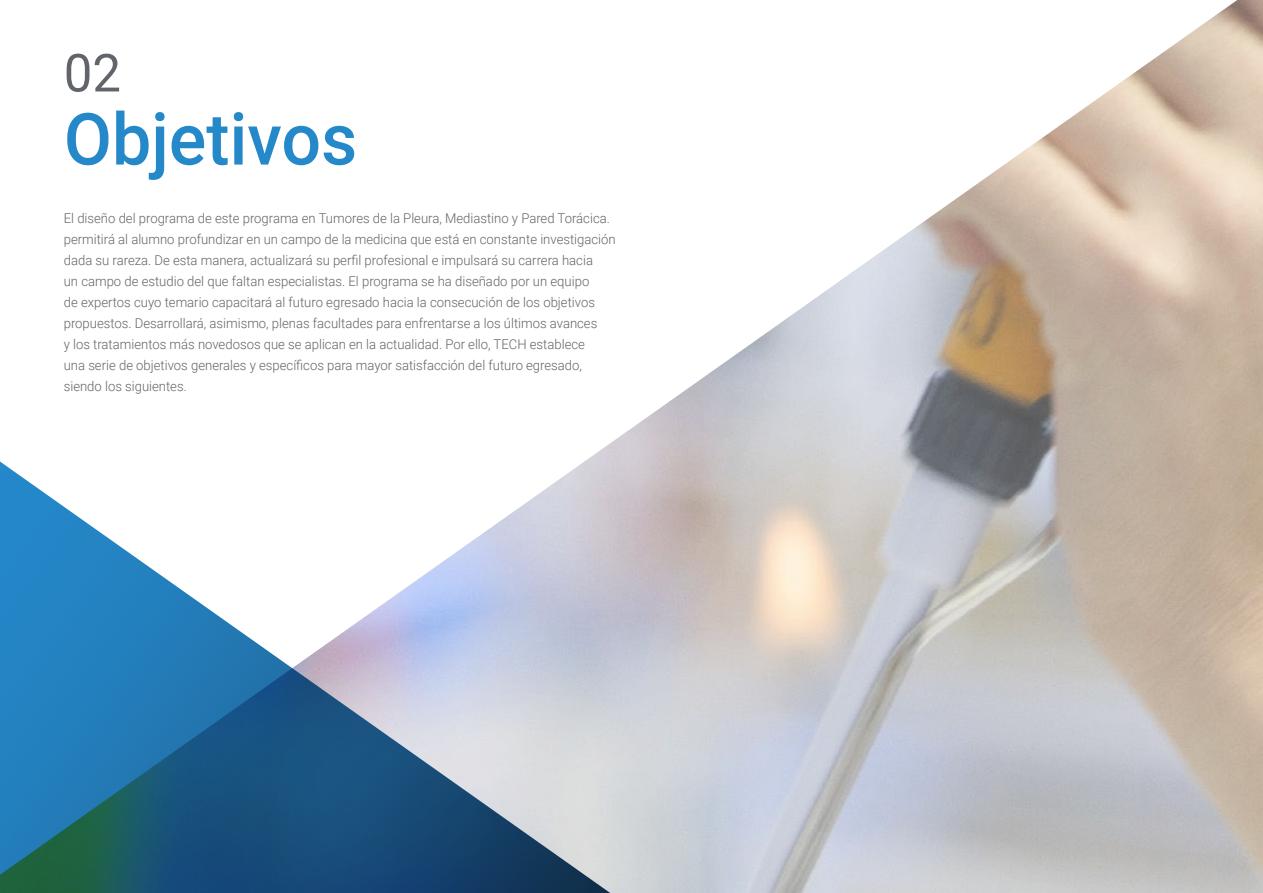
<style>
.page{position:relative;width:1263px;height:893px;background:#fff}
.page>*{position:absolute;margin:0;border:0;box-sizing:border-box;transform-origin:0 0}
.t1{font:500 72px "Roboto";color:#2488c9}
.t2{font:52.5px "Roboto";color:#61646a}
.t3{font:300 13.5px/21px "Roboto";color:#61646a}
</style>
<div class="page">
<img style="left:607px;top:0;width:656px;height:893px">
<svg style="left:0;top:446px;width:640px;height:447px"></svg>
<h2 class="t2" style="left:64px;top:36px;width:59px">02</h2>
<h1 class="t1" style="left:64px;top:89px;width:295px">Objetivos</h1>
<p class="t3" style="left:64px;top:207px;width:553px">El diseño del programa de este programa en Tumores de la Pleura, Mediastino y Pared Torácica. permitirá al alumno profundizar en un campo de la medicina que está en constante investigación dada su rareza. De esta manera, actualizará su perfil profesional e impulsará su carrera hacia<br>un campo de estudio del que faltan especialistas. El programa se ha diseñado por un equipo<br>de expertos cuyo temario capacitará al futuro egresado hacia la consecución de los objetivos propuestos. Desarrollará, asimismo, plenas facultades para enfrentarse a los últimos avances<br>y los tratamientos más novedosos que se aplican en la actualidad. Por ello, TECH establece<br>una serie de objetivos generales y específicos para mayor satisfacción del futuro egresado, siendo los siguientes.</p>
</div>
